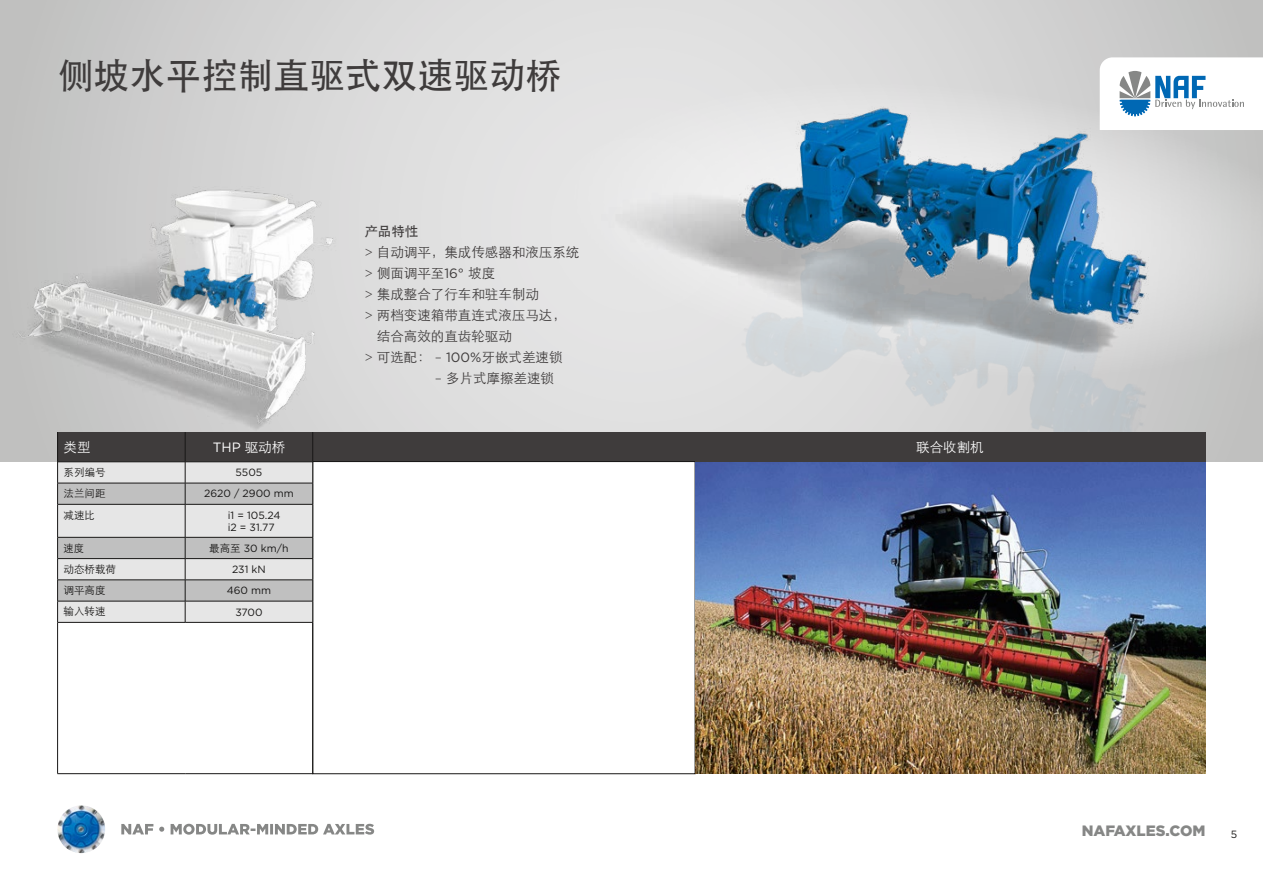
<style>
.page{position:relative;width:1263px;height:893px;background:#fff}
.page>*{position:absolute;margin:0;border:0;box-sizing:border-box;transform-origin:0 0}
.t1{font:500 36px "ST Heiti SC";color:#3f3c3c}
.t2{font:900 15px "Gotham";color:#868786}
.t3{font:300 13.5px "ST Heiti SC";color:#3f3c3c}
.t4{font:300 13.5px "ST Heiti SC";color:#fff}
.t5{font:13.5px "Gotham";color:#fff}
.t6{font:500 13.5px "ST Heiti SC";color:#3f3c3c}
.t7{font:10.5px/12.6px "Gotham";color:#181716}
.t8{font:300 10.5px "ST Heiti SC";color:#181716}
.s1{font-family:"ST Heiti SC";font-weight:300}
.s2{font-family:"Gotham"}
.s3{font-family:"Gotham";font-weight:400}
</style>
<div class="page">
<svg style="left:0;top:0;width:573px;height:462px;background:#d7d7d7"></svg>
<div style="left:553px;top:64px;width:20px;height:332px;background:#e4e4e4"></div>
<img style="left:0;top:145px;width:412px;height:292px">
<div style="left:57px;top:432px;width:1148px;height:30px;background:#3f3c3c"></div>
<div style="left:313px;top:461px;width:382px;height:313px;border:1px solid #181716"></div>
<svg style="left:121px;top:824px;width:253px;height:11px"></svg>
<img style="left:57px;top:805px;width:48px;height:48px">
<img style="left:573px;top:0;width:690px;height:461px">
<img style="left:130px;top:232px;width:179px;height:127px">
<img style="left:695px;top:462px;width:510px;height:312px">
<svg style="left:1100px;top:57px;width:163px;height:73px"></svg>
<svg style="left:57px;top:432px;width:256px;height:190px;background:#b4b3b3"></svg>
<hr style="left:57px;top:622px;width:128px;height:1px;background:#181716">
<hr style="left:185px;top:622px;width:128px;height:1px;background:#181716">
<hr style="left:312px;top:623px;width:1px;height:150px;background:#181716">
<hr style="left:57px;top:623px;width:1px;height:150px;background:#181716">
<hr style="left:57px;top:773px;width:128px;height:1px;background:#181716">
<hr style="left:185px;top:773px;width:128px;height:1px;background:#181716">
<div style="left:695px;top:432px;width:510px;height:30px;background:#3f3c3c"></div>
<h1 class="t1" style="left:57px;top:55px;width:505px">侧坡水平控制直驱式双速驱动桥</h1>
<p class="t4" style="left:64px;top:436px;width:28px">类型</p>
<p class="t5" style="left:213px;top:439px;width:74px">THP <span class="s1">驱动桥</span></p>
<p class="t8" style="left:64px;top:463px;width:43px">系列编号</p>
<p class="t7" style="left:236px;top:466px;width:28px">5505</p>
<p class="t8" style="left:64px;top:485px;width:43px">法兰间距</p>
<p class="t7" style="left:204px;top:487px;width:91px">2620 / 2900 mm</p>
<p class="t8" style="left:64px;top:506px;width:33px">减速比</p>
<p class="t7" style="left:228px;top:508px;width:54px">i1 = 105.24 i2 = 31.77</p>
<p class="t8" style="left:64px;top:539px;width:22px">速度</p>
<p class="t7" style="left:209px;top:541px;width:81px"><span class="s1">最高至</span> 30 km/h</p>
<p class="t8" style="left:64px;top:560px;width:54px">动态桥载荷</p>
<p class="t7" style="left:232px;top:563px;width:35px">231 kN</p>
<p class="t8" style="left:64px;top:581px;width:44px">调平高度</p>
<p class="t7" style="left:227px;top:584px;width:46px">460 mm</p>
<p class="t8" style="left:64px;top:603px;width:44px">输入转速</p>
<p class="t7" style="left:235px;top:605px;width:29px">3700</p>
<p class="t6" style="left:364px;top:224px;width:56px">产品特性</p>
<p class="t3" style="left:364px;top:241px;width:216px"><span class="s2">&gt;</span> 自动调平，集成传感器和液压系统</p>
<p class="t3" style="left:364px;top:262px;width:132px"><span class="s2">&gt;</span> 侧面调平至<span class="s3">16°</span> 坡度</p>
<p class="t3" style="left:364px;top:283px;width:176px"><span class="s2">&gt;</span> 集成整合了行车和驻车制动</p>
<p class="t3" style="left:364px;top:304px;width:203px"><span class="s2">&gt;</span> 两档变速箱带直连式液压马达，</p>
<p class="t3" style="left:377px;top:325px;width:136px">结合高效的直齿轮驱动</p>
<p class="t3" style="left:364px;top:346px;width:200px"><span class="s2">&gt;</span> 可选配： <span class="s2">–</span> <span class="s3">100%</span>牙嵌式差速锁</p>
<p class="t3" style="left:435px;top:367px;width:121px"><span class="s2">–</span> 多片式摩擦差速锁</p>
<p class="t4" style="left:916px;top:436px;width:69px">联合收割机</p>
<p class="t2" style="left:1082px;top:820px;width:125px">NAFAXLES.COM</p>
<p class="t7" style="left:1231px;top:827px;width:8px">5</p>
</div>
